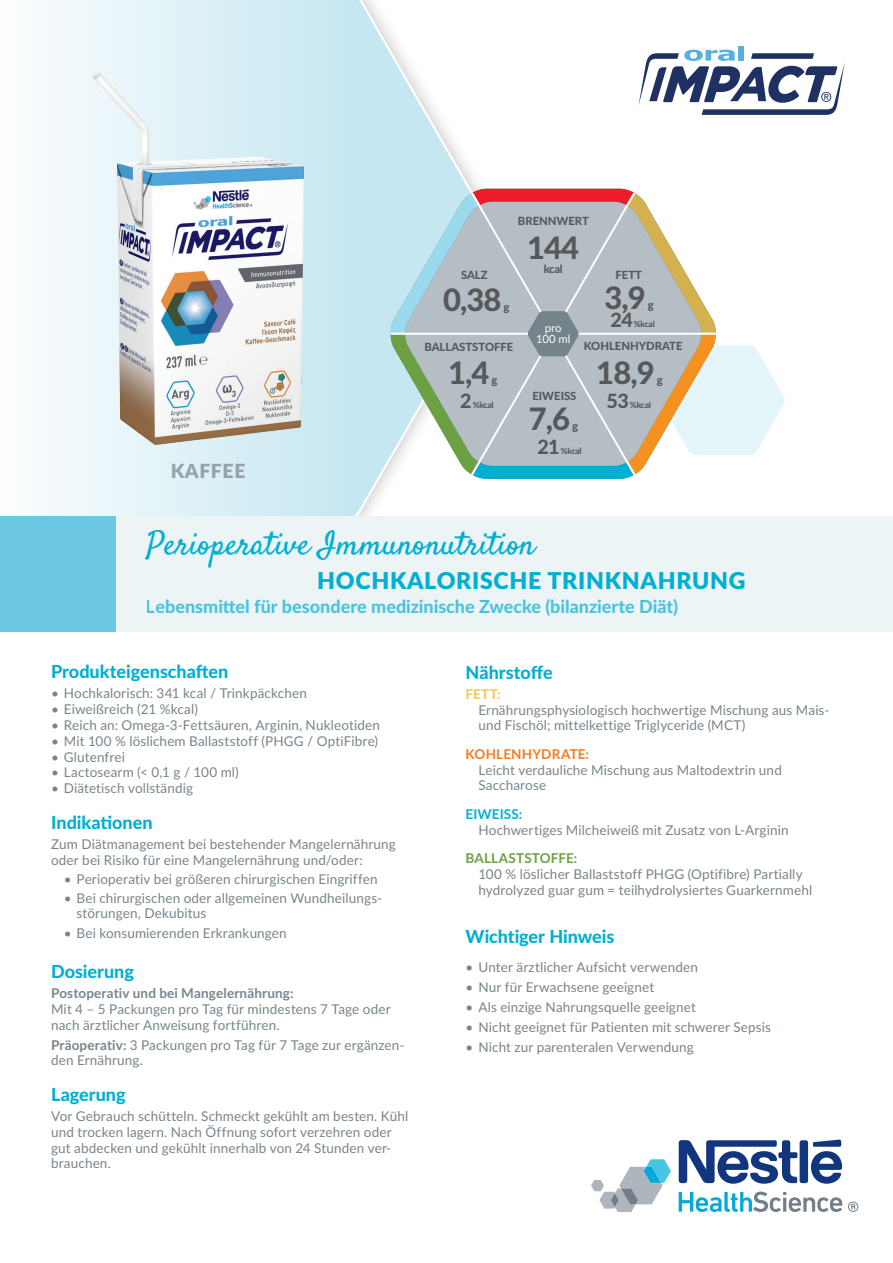
<style>
.page{position:relative;width:893px;height:1263px;background:#fff}
.page>*{position:absolute;margin:0;border:0;box-sizing:border-box;transform-origin:0 0}
.t1{font:32.55px "Satisfy";color:#01afd2}
.t2{font:800 30.9px "Lato";letter-spacing:-.03em;color:#57585a}
.t3{font:900 23.1px "Lato";letter-spacing:.03em;color:#01afd2}
.t4{font:800 19.65px "Lato";color:#57585a}
.t5{font:900 19.5px "Lato";letter-spacing:.03em;color:#79848a}
.t6{font:800 18px "Lato";color:#01afd2}
.t7{font:13.5px/15.8px "Lato";letter-spacing:.01em;color:#79848a}
.t8{font:700 13.5px "Lato";letter-spacing:.01em;color:#79848a}
.t9{font:700 13.5px "Lato";letter-spacing:.01em;color:#f47b21}
.t10{font:700 13.5px "Lato";letter-spacing:.01em;color:#6ba043}
.t11{font:700 13.5px "Lato";letter-spacing:.01em;color:#01afd2}
.t12{font:800 13.5px "Lato";color:#f2cb5e}
.t13{font:800 11.25px "Lato";color:#57585a}
.t14{font:11.25px/11.2px "Lato";color:#fff;text-align:center}
.t15{font:800 8.4px "Lato";letter-spacing:-.03em;color:#57585a}
.s1{font-weight:700}
</style>
<div class="page">
<svg style="left:354px;top:0;width:154px;height:516px"></svg>
<div style="left:51px;top:516px;width:842px;height:115px;background:#edf4f6"></div>
<div style="left:0;top:516px;width:116px;height:115px;background:#6cc8e2"></div>
<svg style="left:591px;top:1159px;width:80px;height:53px"></svg>
<svg style="left:679px;top:1191px;width:163px;height:21px"></svg>
<svg style="left:679px;top:1139px;width:163px;height:45px"></svg>
<svg style="left:848px;top:1201px;width:10px;height:11px"></svg>
<div style="left:0;top:0;width:354px;height:516px;background:linear-gradient(to right,#fdfefe,#c5e7f2)"></div>
<svg style="left:389px;top:189px;width:396px;height:290px"></svg>
<img style="left:87px;top:65px;width:222px;height:397px">
<div style="left:738px;top:46px;width:6px;height:15px;background:#57b0e2"></div>
<svg style="left:638px;top:50px;width:207px;height:65px"></svg>
<p class="t13" style="left:518px;top:212px;width:72px">BRENNWERT</p>
<h2 class="t2" style="left:527px;top:225px;width:54px">144</h2>
<p class="t13" style="left:544px;top:261px;width:20px">kcal</p>
<p class="t13" style="left:461px;top:267px;width:28px">SALZ</p>
<h2 class="t2" style="left:443px;top:276px;width:60px">0,38</h2>
<p class="t13" style="left:615px;top:267px;width:28px">FETT</p>
<h2 class="t2" style="left:604px;top:274px;width:43px">3,9</h2>
<p class="t13" style="left:648px;top:296px;width:7px">g</p>
<p class="t13" style="left:503px;top:298px;width:7px">g</p>
<h3 class="t4" style="left:611px;top:305px;width:24px">24</h3>
<p class="t15" style="left:634px;top:318px;width:22px">%kcal</p>
<p class="t14" style="left:536px;top:321px;width:36px">pro<br>100 ml</p>
<p class="t13" style="left:424px;top:339px;width:91px">BALLASTSTOFFE</p>
<p class="t13" style="left:584px;top:338px;width:100px">KOHLENHYDRATE</p>
<h3 class="t5" style="left:171px;top:456px;width:76px">KAFFEE</h3>
<h2 class="t2" style="left:448px;top:350px;width:43px">1,4</h2>
<p class="t13" style="left:492px;top:372px;width:7px">g</p>
<h2 class="t2" style="left:596px;top:350px;width:60px">18,9</h2>
<p class="t13" style="left:657px;top:372px;width:7px">g</p>
<h3 class="t4" style="left:460px;top:387px;width:13px">2</h3>
<p class="t15" style="left:473px;top:399px;width:22px">%kcal</p>
<p class="t13" style="left:532px;top:387px;width:46px">EIWEISS</p>
<h2 class="t2" style="left:529px;top:395px;width:43px">7,6</h2>
<p class="t13" style="left:572px;top:417px;width:7px">g</p>
<h3 class="t4" style="left:607px;top:387px;width:24px">53</h3>
<p class="t15" style="left:630px;top:399px;width:22px">%kcal</p>
<h3 class="t4" style="left:537px;top:432px;width:24px">21</h3>
<p class="t15" style="left:561px;top:444px;width:22px">%kcal</p>
<h1 class="t1" style="left:146px;top:524px;width:390px">Perioperative Immunonutrition</h1>
<h3 class="t3" style="left:317px;top:563px;width:430px">HOCHKALORISCHE TRINKNAHRUNG</h3>
<h3 class="t6" style="left:146px;top:593px;width:534px">Lebensmittel für besondere medizinische Zwecke (bilanzierte Diät)</h3>
<h3 class="t6" style="left:51px;top:658px;width:179px">Produkteigenschaften</h3>
<p class="t7" style="left:51px;top:685px;width:257px">• Hochkalorisch: 341 kcal / Trinkpäckchen</p>
<p class="t7" style="left:51px;top:701px;width:148px">• Eiweißreich (21 %kcal)</p>
<p class="t7" style="left:51px;top:717px;width:330px">• Reich an: Omega-3-Fettsäuren, Arginin, Nukleotiden</p>
<p class="t7" style="left:51px;top:732px;width:329px">• Mit 100 % löslichem Ballaststoff (PHGG / OptiFibre)</p>
<p class="t7" style="left:51px;top:748px;width:75px">• Glutenfrei</p>
<p class="t7" style="left:51px;top:764px;width:189px">• Lactosearm (&lt; 0,1 g / 100 ml)</p>
<p class="t7" style="left:51px;top:780px;width:144px">• Diätetisch vollständig</p>
<h3 class="t6" style="left:51px;top:809px;width:103px">Indikationen</h3>
<p class="t7" style="left:51px;top:835px;width:346px">Zum Diätmanagement bei bestehender Mangelernährung oder bei Risiko für eine Mangelernährung und/oder:</p>
<p class="t7" style="left:64px;top:870px;width:315px">• Perioperativ bei größeren chirurgischen Eingriffen</p>
<p class="t7" style="left:77px;top:890px;width:307px;line-height:15px;text-indent:-13px">• Bei chirurgischen oder allgemeinen Wundheilungs&shy;störungen, Dekubitus</p>
<p class="t7" style="left:64px;top:925px;width:225px">• Bei konsumierenden Erkrankungen</p>
<h3 class="t6" style="left:51px;top:958px;width:84px">Dosierung</h3>
<p class="t8" style="left:51px;top:983px;width:244px">Postoperativ und bei Mangelernährung:</p>
<p class="t7" style="left:51px;top:1000px;width:341px">Mit 4 – 5 Packungen pro Tag für mindestens 7 Tage oder nach ärztlicher Anweisung fortführen.</p>
<p class="t7" style="left:51px;top:1036px;width:355px"><span class="s1">Präoperativ:</span> 3 Packungen pro Tag für 7 Tage zur ergänzen&shy;den Ernährung.</p>
<h3 class="t6" style="left:51px;top:1081px;width:76px">Lagerung</h3>
<p class="t7" style="left:51px;top:1108px;width:359px">Vor Gebrauch schütteln. Schmeckt gekühlt am besten. Kühl und trocken lagern. Nach Öffnung sofort verzehren oder gut abdecken und gekühlt innerhalb von 24 Stunden ver&shy;brauchen.</p>
<h3 class="t6" style="left:466px;top:659px;width:89px">Nährstoffe</h3>
<p class="t12" style="left:466px;top:684px;width:36px">FETT:</p>
<p class="t7" style="left:478px;top:701px;width:352px">Ernährungsphysiologisch hochwertige Mischung aus Mais&shy;und Fischöl; mittelkettige Triglyceride (MCT)</p>
<p class="t9" style="left:466px;top:744px;width:125px">KOHLENHYDRATE:</p>
<p class="t7" style="left:478px;top:761px;width:305px">Leicht verdauliche Mischung aus Maltodextrin und<br>Saccharose</p>
<p class="t11" style="left:466px;top:804px;width:58px">EIWEISS:</p>
<p class="t7" style="left:478px;top:821px;width:312px">Hochwertiges Milcheiweiß mit Zusatz von L-Arginin</p>
<p class="t10" style="left:466px;top:848px;width:113px">BALLASTSTOFFE:</p>
<p class="t7" style="left:478px;top:865px;width:335px">100 % löslicher Ballaststoff PHGG (Optifibre) Partially hydrolyzed guar gum = teilhydrolysiertes Guarkernmehl</p>
<h3 class="t6" style="left:466px;top:923px;width:150px">Wichtiger Hinweis</h3>
<p class="t7" style="left:466px;top:958px;width:234px">• Unter ärztlicher Aufsicht verwenden</p>
<p class="t7" style="left:466px;top:978px;width:190px">• Nur für Erwachsene geeignet</p>
<p class="t7" style="left:466px;top:998px;width:232px">• Als einzige Nahrungsquelle geeignet</p>
<p class="t7" style="left:466px;top:1018px;width:307px">• Nicht geeignet für Patienten mit schwerer Sepsis</p>
<p class="t7" style="left:466px;top:1038px;width:230px">• Nicht zur parenteralen Verwendung</p>
</div>
